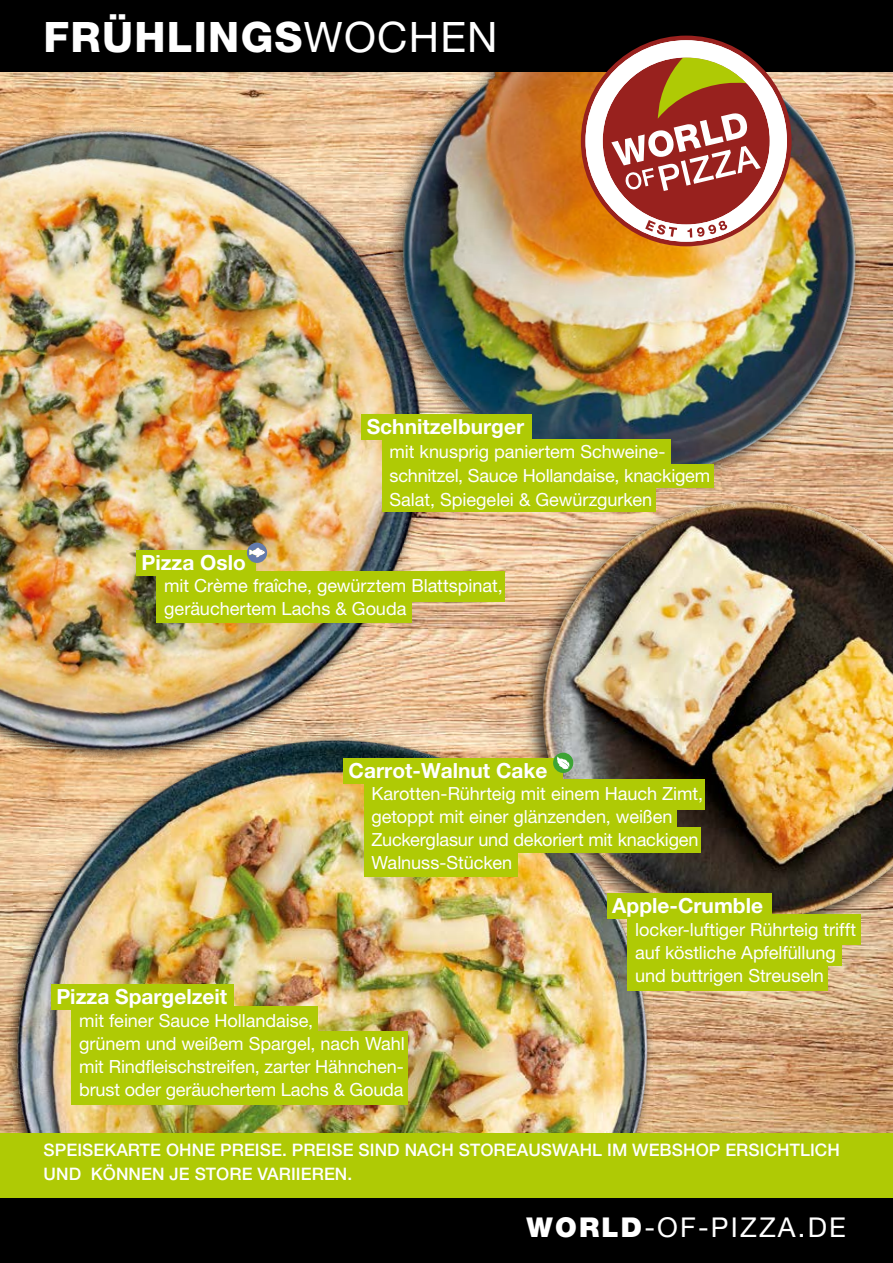
<style>
.page{position:relative;width:893px;height:1263px;background:#fff}
.page>*{position:absolute;margin:0;border:0;box-sizing:border-box;transform-origin:0 0}
.t1{font:800 42px "Helvetica Neue LT Pro";letter-spacing:.03em;color:#fff}
.t2{font:27.3px "Helvetica Neue LT Pro";letter-spacing:.08em;color:#fff}
.t3{font:700 20.85px "Helvetica Neue LT Pro";color:#fff}
.t4{font:18.15px/23px "Helvetica Neue LT Pro";letter-spacing:-.005em;color:#fff}
.t5{font:500 17.25px/24px "Helvetica Neue LT Pro";letter-spacing:.005em;color:#fff}
.s1{font-weight:400}
.s2{font-weight:900}
</style>
<div class="page">
<img style="left:0;top:71px;width:893px;height:1062px">
<img style="left:383px;top:71px;width:507px;height:412px">
<img style="left:0;top:83px;width:479px;height:633px">
<img style="left:0;top:716px;width:672px;height:417px">
<div style="left:508px;top:494px;width:385px;height:447px;background:#000;opacity:.79"></div>
<img style="left:511px;top:483px;width:382px;height:438px">
<div style="left:343px;top:758px;width:220px;height:25px;background:#afca05"></div>
<div style="left:364px;top:779px;width:340px;height:31px;background:#afca05"></div>
<div style="left:364px;top:805px;width:313px;height:26px;background:#afca05"></div>
<div style="left:364px;top:827px;width:336px;height:26px;background:#afca05"></div>
<div style="left:364px;top:851px;width:153px;height:26px;background:#afca05"></div>
<div style="left:553px;top:753px;width:20px;height:20px;background:#3da434;border-radius:50%"></div>
<svg style="left:556px;top:756px;width:14px;height:15px"></svg>
<div style="left:607px;top:893px;width:165px;height:25px;background:#afca05"></div>
<div style="left:627px;top:914px;width:233px;height:31px;background:#afca05"></div>
<div style="left:627px;top:940px;width:215px;height:26px;background:#afca05"></div>
<div style="left:627px;top:965px;width:201px;height:26px;background:#afca05"></div>
<div style="left:0;top:0;width:893px;height:71px;background:#000"></div>
<div style="left:0;top:1191px;width:893px;height:72px;background:#000"></div>
<svg style="left:585px;top:40px;width:202px;height:202px"></svg>
<div style="left:0;top:1133px;width:893px;height:64px;background:#afca05"></div>
<div style="left:382px;top:440px;width:289px;height:25px;background:#afca05"></div>
<div style="left:361px;top:415px;width:171px;height:25px;background:#afca05"></div>
<div style="left:382px;top:465px;width:331px;height:23px;background:#afca05"></div>
<div style="left:382px;top:488px;width:274px;height:23px;background:#afca05"></div>
<div style="left:136px;top:550px;width:119px;height:26px;background:#afca05"></div>
<div style="left:157px;top:572px;width:348px;height:30px;background:#afca05"></div>
<div style="left:157px;top:597px;width:255px;height:26px;background:#afca05"></div>
<svg style="left:247px;top:543px;width:20px;height:20px"></svg>
<div style="left:51px;top:984px;width:183px;height:26px;background:#afca05"></div>
<div style="left:72px;top:1006px;width:246px;height:30px;background:#afca05"></div>
<div style="left:72px;top:1031px;width:336px;height:26px;background:#afca05"></div>
<div style="left:72px;top:1055px;width:336px;height:26px;background:#afca05"></div>
<div style="left:72px;top:1079px;width:336px;height:26px;background:#afca05"></div>
<h1 class="t1" style="left:44px;top:12px;width:456px">FRÜHLINGS<span class="s1">WOCHEN</span></h1>
<p class="t3" style="left:367px;top:414px;width:159px">Schnitzelburger</p>
<p class="t4" style="left:389px;top:439px;width:322px;line-height:24px">mit knusprig paniertem Schweine&shy;schnitzel, Sauce Hollandaise, knackigem<br>Salat, Spiegelei &amp; Gewürzgurken</p>
<p class="t3" style="left:141px;top:550px;width:106px">Pizza Oslo</p>
<p class="t4" style="left:164px;top:574px;width:340px">mit Crème fraîche, gewürztem Blattspinat, geräuchertem Lachs &amp; Gouda</p>
<p class="t3" style="left:349px;top:757px;width:200px">Carrot-Walnut Cake</p>
<p class="t4" style="left:371px;top:782px;width:333px">Karotten-Rührteig mit einem Hauch Zimt, getoppt mit einer glänzenden, weißen Zuckerglasur und dekoriert mit knackigen Walnuss-Stücken</p>
<p class="t3" style="left:612px;top:892px;width:152px">Apple-Crumble</p>
<p class="t4" style="left:635px;top:917px;width:223px">locker-luftiger Rührteig trifft auf köstliche Apfelfüllung und buttrigen Streuseln</p>
<p class="t3" style="left:56px;top:984px;width:172px">Pizza Spargelzeit</p>
<p class="t4" style="left:79px;top:1008px;width:327px">mit feiner Sauce Hollandaise,<br>grünem und weißem Spargel, nach Wahl mit Rindfleischstreifen, zarter Hähnchen&shy;brust oder geräuchertem Lachs &amp; Gouda</p>
<p class="t5" style="left:44px;top:1138px;width:798px">SPEISEKARTE OHNE PREISE. PREISE SIND NACH STOREAUSWAHL IM WEBSHOP ERSICHTLICH<br>UND KÖNNEN JE STORE VARIIEREN.</p>
<h2 class="t2" style="left:527px;top:1211px;width:321px"><span class="s2">WORLD</span>-OF-PIZZA.DE</h2>
</div>
